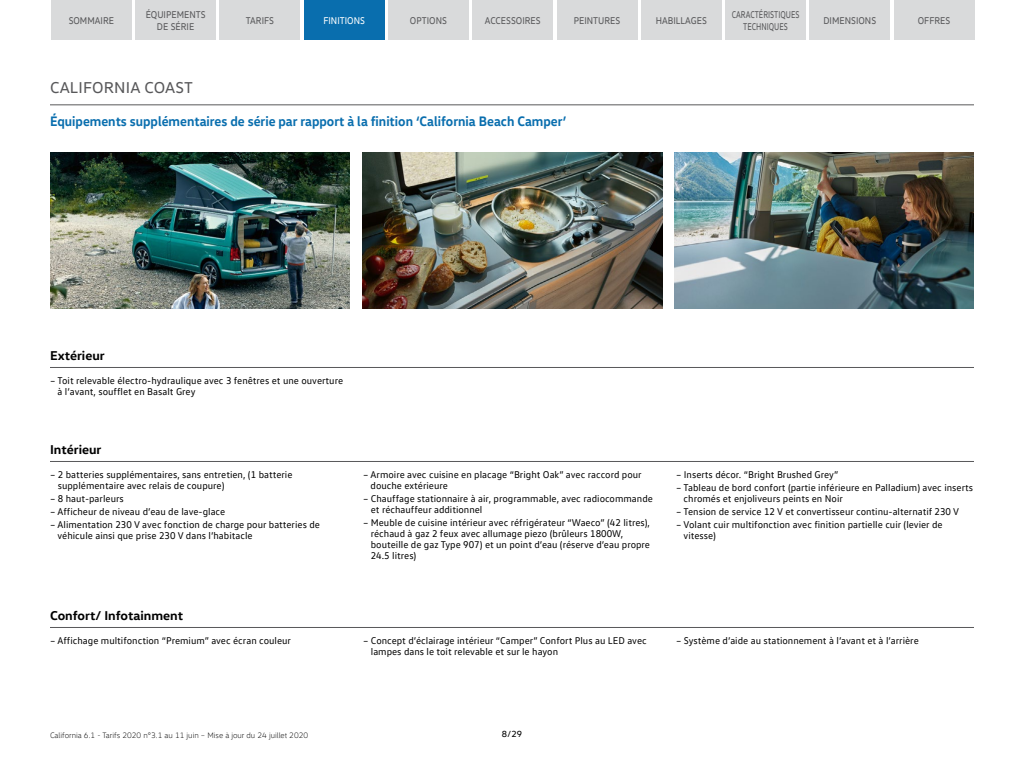
<style>
.page{position:relative;width:1024px;height:768px;background:#fff}
.page>*{position:absolute;margin:0;border:0;box-sizing:border-box;transform-origin:0 0}
.t1{font:16px "VW Head";letter-spacing:.01em;color:#58585a}
.t2{font:700 14px "VW Head";color:#096eae;scale:.91 1}
.t3{font:700 13px "VW Head";color:#000}
.t4{font:10px/11px "VW Text";color:#000}
.t5{font:10px/12px "VW Head";color:#58585a;text-align:center;scale:.9 1}
.t6{font:10px/12px "VW Head";color:#58585a;text-align:center;scale:.75 1}
.t7{font:10px "VW Head";color:#fff;scale:.9 1}
.t8{font:9px "VW Head";color:#000}
.t9{font:300 8px "VW Head";color:#000}
</style>
<div class="page">
<hr style="left:50px;top:105px;width:924px;height:1px;background:#58585a">
<hr style="left:50px;top:461px;width:924px;height:1px;background:#58585a">
<hr style="left:50px;top:627px;width:924px;height:1px;background:#58585a">
<img style="left:362px;top:152px;width:300px;height:157px">
<img style="left:674px;top:152px;width:300px;height:156px">
<img style="left:50px;top:152px;width:300px;height:157px">
<hr style="left:50px;top:367px;width:924px;height:1px;background:#58585a">
<div style="left:304px;top:0;width:81px;height:40px;background:#096eae"></div>
<div style="left:135px;top:0;width:81px;height:40px;background:#d9dadb"></div>
<div style="left:472px;top:0;width:81px;height:40px;background:#d9dadb"></div>
<div style="left:220px;top:0;width:80px;height:40px;background:#d9dadb"></div>
<div style="left:388px;top:0;width:81px;height:40px;background:#d9dadb"></div>
<div style="left:557px;top:0;width:80px;height:40px;background:#d9dadb"></div>
<div style="left:641px;top:0;width:81px;height:40px;background:#d9dadb"></div>
<div style="left:809px;top:0;width:81px;height:40px;background:#d9dadb"></div>
<div style="left:894px;top:0;width:80px;height:40px;background:#d9dadb"></div>
<div style="left:51px;top:0;width:81px;height:40px;background:#d9dadb"></div>
<div style="left:725px;top:0;width:81px;height:40px;background:#d9dadb"></div>
<p class="t5" style="left:146px;top:9px;width:68px">ÉQUIPEMENTS<br>DE SÉRIE</p>
<p class="t6" style="left:732px;top:9px;width:92px">CARACTÉRISTIQUES<br>TECHNIQUES</p>
<p class="t5" style="left:69px;top:15px;width:52px">SOMMAIRE</p>
<p class="t5" style="left:246px;top:15px;width:33px">TARIFS</p>
<p class="t5" style="left:410px;top:15px;width:43px">OPTIONS</p>
<p class="t5" style="left:485px;top:15px;width:63px">ACCESSOIRES</p>
<p class="t5" style="left:574px;top:15px;width:53px">PEINTURES</p>
<p class="t5" style="left:656px;top:15px;width:58px">HABILLAGES</p>
<p class="t5" style="left:823px;top:15px;width:60px">DIMENSIONS</p>
<p class="t5" style="left:918px;top:15px;width:38px">OFFRES</p>
<p class="t7" style="left:323px;top:15px;width:48px">FINITIONS</p>
<h1 class="t1" style="left:50px;top:77px;width:145px">CALIFORNIA COAST</h1>
<h2 class="t2" style="left:50px;top:112px;width:569px">Équipements supplémentaires de série par rapport à la finition ‘California Beach Camper’</h2>
<h3 class="t3" style="left:50px;top:347px;width:56px">Extérieur</h3>
<p class="t4" style="left:58px;top:375px;width:287px;text-indent:-8px">– Toit relevable électro-hydraulique avec 3 fenêtres et une ouverture à l’avant, soufflet en Basalt Grey</p>
<h3 class="t3" style="left:50px;top:441px;width:53px">Intérieur</h3>
<p class="t4" style="left:58px;top:469px;width:236px;text-indent:-8px">– 2 batteries supplémentaires, sans entretien, (1 batterie supplémentaire avec relais de coupure)</p>
<p class="t4" style="left:50px;top:493px;width:75px">– 8 haut-parleurs</p>
<p class="t4" style="left:50px;top:506px;width:177px">– Afficheur de niveau d’eau de lave-glace</p>
<p class="t4" style="left:58px;top:519px;width:264px;text-indent:-8px">– Alimentation 230 V avec fonction de charge pour batteries de véhicule ainsi que prise 230 V dans l’habitacle</p>
<h3 class="t3" style="left:50px;top:607px;width:135px">Confort/ Infotainment</h3>
<p class="t4" style="left:371px;top:469px;width:273px;text-indent:-8px">– Armoire avec cuisine en placage “Bright Oak” avec raccord pour douche extérieure</p>
<p class="t4" style="left:371px;top:493px;width:284px;text-indent:-8px">– Chauffage stationnaire à air, programmable, avec radiocommande et réchauffeur additionnel</p>
<p class="t4" style="left:371px;top:517px;width:281px;text-indent:-8px">– Meuble de cuisine intérieur avec réfrigérateur “Waeco” (42 litres), réchaud à gaz 2 feux avec allumage piezo (brûleurs 1800W, bouteille de gaz Type 907) et un point d’eau (réserve d’eau propre 24.5 litres)</p>
<p class="t4" style="left:676px;top:469px;width:164px">– Inserts décor. “Bright Brushed Grey”</p>
<p class="t4" style="left:684px;top:482px;width:291px;text-indent:-8px">– Tableau de bord confort (partie inférieure en Palladium) avec inserts chromés et enjoliveurs peints en Noir</p>
<p class="t4" style="left:676px;top:506px;width:285px">– Tension de service 12 V et convertisseur continu-alternatif 230 V</p>
<p class="t4" style="left:684px;top:519px;width:261px;text-indent:-8px">– Volant cuir multifonction avec finition partielle cuir (levier de vitesse)</p>
<p class="t4" style="left:50px;top:635px;width:243px">– Affichage multifonction “Premium” avec écran couleur</p>
<p class="t4" style="left:371px;top:635px;width:277px;text-indent:-8px">– Concept d’éclairage intérieur “Camper” Confort Plus au LED avec lampes dans le toit relevable et sur le hayon</p>
<p class="t4" style="left:676px;top:635px;width:244px">– Système d’aide au stationnement à l’avant et à l’arrière</p>
<p class="t9" style="left:50px;top:730px;width:260px">California 6.1 - Tarifs 2020 n°3.1 au 11 juin – Mise à jour du 24 juillet 2020</p>
<p class="t8" style="left:502px;top:728px;width:22px">8/29</p>
</div>
